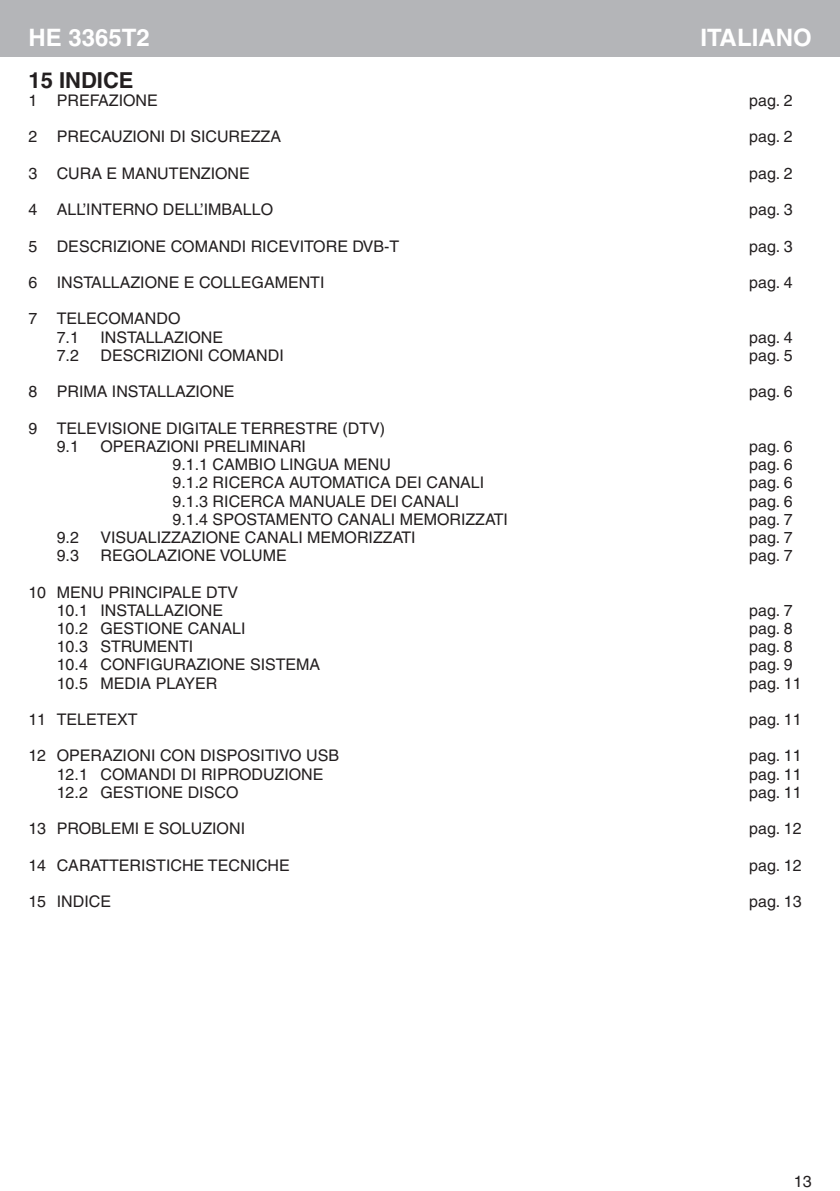
<style>
.page{position:relative;width:840px;height:1191px;background:#fff}
.page>*{position:absolute;margin:0;border:0;box-sizing:border-box;transform-origin:0 0}
.Titolo_lingua{font:700 24px "Helvetica";color:#fff}
.Titolo{font:700 22px "Helvetica";color:#231f20}
.Testo_rientrato{font:16px "Helvetica";color:#231f20}
</style>
<div class="page">
<div style="left:0;top:0;width:839px;height:57px;background:#b4b5b8"></div>
<h1 class="Titolo_lingua" style="left:28px;top:23px;width:123px">HE 3365T2</h1>
<p class="Titolo_lingua" style="left:700px;top:23px;width:113px">ITALIANO</p>
<p class="Titolo" style="left:28px;top:67px;width:107px">15 INDICE</p>
<p class="Testo_rientrato" style="left:28px;top:91px;width:131px">1 PREFAZIONE</p>
<p class="Testo_rientrato" style="left:748px;top:91px;width:45px">pag. 2</p>
<p class="Testo_rientrato" style="left:28px;top:127px;width:254px">2 PRECAUZIONI DI SICUREZZA</p>
<p class="Testo_rientrato" style="left:748px;top:127px;width:45px">pag. 2</p>
<p class="Testo_rientrato" style="left:28px;top:164px;width:223px">3 CURA E MANUTENZIONE</p>
<p class="Testo_rientrato" style="left:748px;top:164px;width:45px">pag. 2</p>
<p class="Testo_rientrato" style="left:28px;top:200px;width:246px">4 ALL’INTERNO DELL’IMBALLO</p>
<p class="Testo_rientrato" style="left:748px;top:200px;width:45px">pag. 3</p>
<p class="Testo_rientrato" style="left:28px;top:237px;width:372px">5 DESCRIZIONE COMANDI RICEVITORE DVB-T</p>
<p class="Testo_rientrato" style="left:748px;top:237px;width:45px">pag. 3</p>
<p class="Testo_rientrato" style="left:28px;top:273px;width:297px">6 INSTALLAZIONE E COLLEGAMENTI</p>
<p class="Testo_rientrato" style="left:748px;top:273px;width:45px">pag. 4</p>
<p class="Testo_rientrato" style="left:28px;top:309px;width:153px">7 TELECOMANDO</p>
<p class="Testo_rientrato" style="left:57px;top:328px;width:24px">7.1</p>
<p class="Testo_rientrato" style="left:100px;top:328px;width:124px">INSTALLAZIONE</p>
<p class="Testo_rientrato" style="left:748px;top:328px;width:45px">pag. 4</p>
<p class="Testo_rientrato" style="left:57px;top:346px;width:24px">7.2</p>
<p class="Testo_rientrato" style="left:100px;top:346px;width:185px">DESCRIZIONI COMANDI</p>
<p class="Testo_rientrato" style="left:748px;top:346px;width:45px">pag. 5</p>
<p class="Testo_rientrato" style="left:28px;top:382px;width:207px">8 PRIMA INSTALLAZIONE</p>
<p class="Testo_rientrato" style="left:748px;top:382px;width:45px">pag. 6</p>
<p class="Testo_rientrato" style="left:28px;top:419px;width:358px">9 TELEVISIONE DIGITALE TERRESTRE (DTV)</p>
<p class="Testo_rientrato" style="left:57px;top:437px;width:24px">9.1</p>
<p class="Testo_rientrato" style="left:100px;top:437px;width:207px">OPERAZIONI PRELIMINARI</p>
<p class="Testo_rientrato" style="left:748px;top:437px;width:45px">pag. 6</p>
<p class="Testo_rientrato" style="left:172px;top:455px;width:220px">9.1.1 CAMBIO LINGUA MENU</p>
<p class="Testo_rientrato" style="left:748px;top:455px;width:45px">pag. 6</p>
<p class="Testo_rientrato" style="left:172px;top:473px;width:313px">9.1.2 RICERCA AUTOMATICA DEI CANALI</p>
<p class="Testo_rientrato" style="left:748px;top:473px;width:45px">pag. 6</p>
<p class="Testo_rientrato" style="left:172px;top:491px;width:288px">9.1.3 RICERCA MANUALE DEI CANALI</p>
<p class="Testo_rientrato" style="left:748px;top:491px;width:45px">pag. 6</p>
<p class="Testo_rientrato" style="left:172px;top:510px;width:337px">9.1.4 SPOSTAMENTO CANALI MEMORIZZATI</p>
<p class="Testo_rientrato" style="left:748px;top:510px;width:45px">pag. 7</p>
<p class="Testo_rientrato" style="left:57px;top:528px;width:24px">9.2</p>
<p class="Testo_rientrato" style="left:100px;top:528px;width:316px">VISUALIZZAZIONE CANALI MEMORIZZATI</p>
<p class="Testo_rientrato" style="left:748px;top:528px;width:45px">pag. 7</p>
<p class="Testo_rientrato" style="left:57px;top:546px;width:24px">9.3</p>
<p class="Testo_rientrato" style="left:100px;top:546px;width:188px">REGOLAZIONE VOLUME</p>
<p class="Testo_rientrato" style="left:748px;top:546px;width:45px">pag. 7</p>
<p class="Testo_rientrato" style="left:28px;top:582px;width:211px">10 MENU PRINCIPALE DTV</p>
<p class="Testo_rientrato" style="left:57px;top:601px;width:168px">10.1 INSTALLAZIONE</p>
<p class="Testo_rientrato" style="left:748px;top:601px;width:45px">pag. 7</p>
<p class="Testo_rientrato" style="left:57px;top:619px;width:190px">10.2 GESTIONE CANALI</p>
<p class="Testo_rientrato" style="left:748px;top:619px;width:45px">pag. 8</p>
<p class="Testo_rientrato" style="left:57px;top:637px;width:138px">10.3 STRUMENTI</p>
<p class="Testo_rientrato" style="left:748px;top:637px;width:45px">pag. 8</p>
<p class="Testo_rientrato" style="left:57px;top:655px;width:265px">10.4 CONFIGURAZIONE SISTEMA</p>
<p class="Testo_rientrato" style="left:748px;top:655px;width:45px">pag. 9</p>
<p class="Testo_rientrato" style="left:57px;top:673px;width:162px">10.5 MEDIA PLAYER</p>
<p class="Testo_rientrato" style="left:748px;top:673px;width:54px">pag. 11</p>
<p class="Testo_rientrato" style="left:28px;top:710px;width:111px">11 TELETEXT</p>
<p class="Testo_rientrato" style="left:748px;top:710px;width:54px">pag. 11</p>
<p class="Testo_rientrato" style="left:28px;top:746px;width:312px">12 OPERAZIONI CON DISPOSITIVO USB</p>
<p class="Testo_rientrato" style="left:748px;top:746px;width:54px">pag. 11</p>
<p class="Testo_rientrato" style="left:57px;top:764px;width:268px">12.1 COMANDI DI RIPRODUZIONE</p>
<p class="Testo_rientrato" style="left:748px;top:764px;width:54px">pag. 11</p>
<p class="Testo_rientrato" style="left:57px;top:783px;width:183px">12.2 GESTIONE DISCO</p>
<p class="Testo_rientrato" style="left:748px;top:783px;width:54px">pag. 11</p>
<p class="Testo_rientrato" style="left:28px;top:819px;width:218px">13 PROBLEMI E SOLUZIONI</p>
<p class="Testo_rientrato" style="left:748px;top:819px;width:54px">pag. 12</p>
<p class="Testo_rientrato" style="left:28px;top:855px;width:263px">14 CARATTERISTICHE TECNICHE</p>
<p class="Testo_rientrato" style="left:748px;top:855px;width:54px">pag. 12</p>
<p class="Testo_rientrato" style="left:28px;top:892px;width:84px">15 INDICE</p>
<p class="Testo_rientrato" style="left:748px;top:892px;width:54px">pag. 13</p>
<p class="Testo_rientrato" style="left:793px;top:1171px;width:19px">13</p>
</div>
